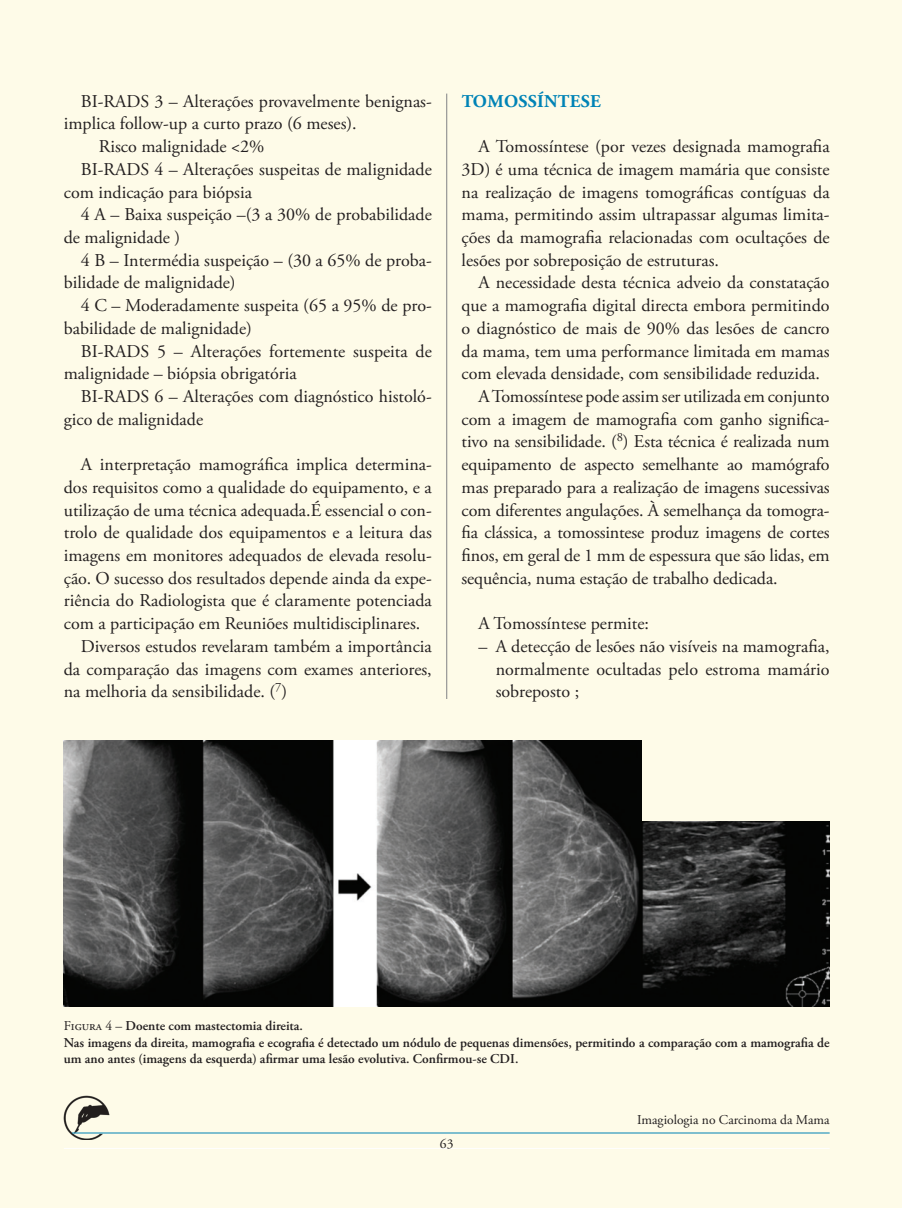
<style>
.page{position:relative;width:902px;height:1208px;background:#fff}
.page>*{position:absolute;margin:0;border:0;box-sizing:border-box;transform-origin:0 0}
.Texto_colunas{font:18px/22.6px "Adobe Garamond Pro";color:#231f20}
.TITULOS{font:700 18px "Adobe Garamond Pro";letter-spacing:.015em;color:#0083b6}
.Legendas{font:600 13.5px/16.5px "Adobe Garamond Pro";color:#231f20}
.t1{font:13.5px "Adobe Garamond Pro";color:#231f20}
.s1{font-weight:400}
</style>
<div class="page">
<div style="left:0;top:0;width:901px;height:1208px;background:#fefbe8"></div>
<hr style="left:446px;top:94px;width:1px;height:969px;background:#808285">
<img style="left:64px;top:1095px;width:45px;height:45px">
<hr style="left:72px;top:1132px;width:757px;height:1px;background:#0083b6">
<hr style="left:64px;top:1148px;width:765px;height:1px;background:#fff">
<div style="left:404px;top:699px;width:96px;height:387px;background:#fefbe8"></div>
<img style="left:64px;top:740px;width:765px;height:266px">
<div style="left:642px;top:731px;width:213px;height:89px;background:#fefbe8"></div>
<p class="Texto_colunas" style="left:64px;top:90px;width:369px;text-indent:17px">BI-RADS 3 – Alterações provavelmente benignas&shy;implica follow-up a curto prazo (6 meses).</p>
<p class="Texto_colunas" style="left:99px;top:136px;width:167px">Risco malignidade &lt;2%</p>
<p class="Texto_colunas" style="left:64px;top:158px;width:369px;text-indent:17px">BI-RADS 4 – Alterações suspeitas de malignidade com indicação para biópsia</p>
<p class="Texto_colunas" style="left:64px;top:204px;width:369px;text-indent:17px">4 A – Baixa suspeição –(3 a 30% de probabilidade de malignidade )</p>
<p class="Texto_colunas" style="left:64px;top:249px;width:369px;text-indent:17px">4 B – Intermédia suspeição – (30 a 65% de proba&shy;bilidade de malignidade)</p>
<p class="Texto_colunas" style="left:64px;top:295px;width:369px;text-indent:17px">4 C – Moderadamente suspeita (65 a 95% de pro&shy;babilidade de malignidade)</p>
<p class="Texto_colunas" style="left:64px;top:340px;width:369px;text-indent:17px">BI-RADS 5 – Alterações fortemente suspeita de malignidade – biópsia obrigatória</p>
<p class="Texto_colunas" style="left:64px;top:385px;width:369px;text-indent:17px">BI-RADS 6 – Alterações com diagnóstico histoló&shy;gico de malignidade</p>
<p class="Texto_colunas" style="left:64px;top:454px;width:369px;text-align:justify;text-indent:17px">A interpretação mamográfica implica determina&shy;dos requisitos como a qualidade do equipamento, e a utilização de uma técnica adequada.É essencial o con&shy;trolo de qualidade dos equipamentos e a leitura das imagens em monitores adequados de elevada resolu&shy;ção. O sucesso dos resultados depende ainda da expe&shy;riência do Radiologista que é claramente potenciada com a participação em Reuniões multidisciplinares.</p>
<p class="Texto_colunas" style="left:64px;top:635px;width:369px;text-align:justify;text-indent:17px">Diversos estudos revelaram também a importância da comparação das imagens com exames anteriores, na melhoria da sensibilidade. (<sup>7</sup>)</p>
<p class="TITULOS" style="left:461px;top:90px;width:140px">TOMOSSÍNTESE</p>
<p class="Texto_colunas" style="left:461px;top:136px;width:369px;text-align:justify;text-indent:17px">A Tomossíntese (por vezes designada mamografia 3D) é uma técnica de imagem mamária que consiste na realização de imagens tomográficas contíguas da mama, permitindo assim ultrapassar algumas limita&shy;ções da mamografia relacionadas com ocultações de lesões por sobreposição de estruturas.</p>
<p class="Texto_colunas" style="left:461px;top:272px;width:369px;text-align:justify;text-indent:17px">A necessidade desta técnica adveio da constatação que a mamografia digital directa embora permitindo o diagnóstico de mais de 90% das lesões de cancro da mama, tem uma performance limitada em mamas com elevada densidade, com sensibilidade reduzida.</p>
<p class="Texto_colunas" style="left:461px;top:385px;width:369px;text-align:justify;text-indent:17px">A Tomossíntese pode assim ser utilizada em conjunto com a imagem de mamografia com ganho significa&shy;tivo na sensibilidade. (<sup>8</sup>) Esta técnica é realizada num equipamento de aspecto semelhante ao mamógrafo mas preparado para a realização de imagens sucessivas com diferentes angulações. À semelhança da tomogra&shy;fia clássica, a tomossintese produz imagens de cortes finos, em geral de 1 mm de espessura que são lidas, em sequência, numa estação de trabalho dedicada.</p>
<p class="Texto_colunas" style="left:478px;top:613px;width:172px">A Tomossíntese permite:</p>
<p class="Texto_colunas" style="left:495px;top:635px;width:335px;text-align:justify;text-indent:-17px">– A detecção de lesões não visíveis na mamografia, normalmente ocultadas pelo estroma mamário sobreposto ;</p>
<p class="Legendas" style="left:64px;top:1018px;width:241px"><span class="s1">Figura 4 –</span> Doente com mastectomia direita.</p>
<p class="Legendas" style="left:64px;top:1034px;width:767px">Nas imagens da direita, mamografia e ecografia é detectado um nódulo de pequenas dimensões, permitindo a comparação com a mamografia de um ano antes (imagens da esquerda) afirmar uma lesão evolutiva. Confirmou-se CDI.</p>
<p class="t1" style="left:440px;top:1135px;width:14px">66</p>
<p class="t1" style="left:637px;top:1111px;width:194px">Imagiologia no Carcinoma da Mama</p>
</div>
